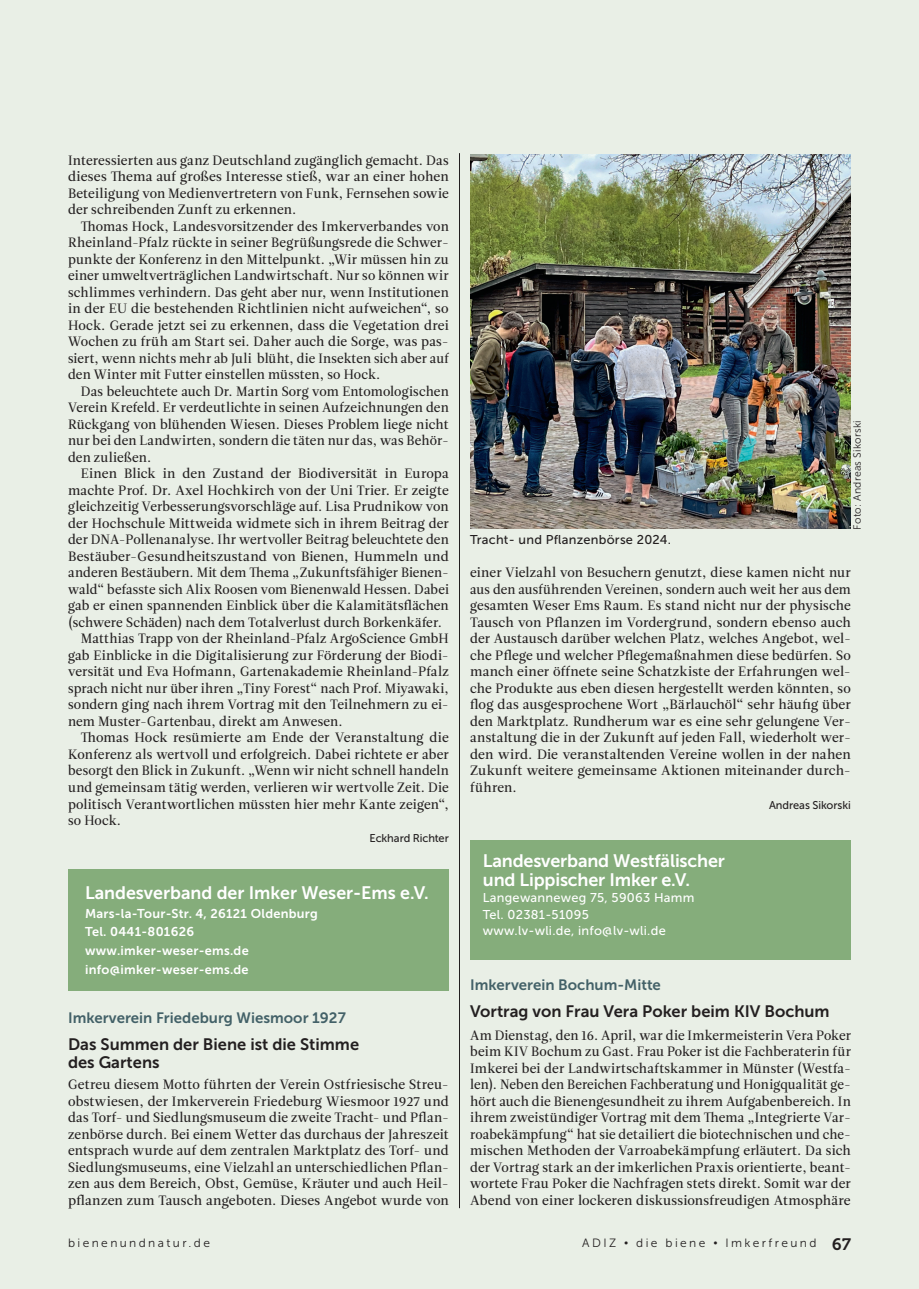
<style>
.page{position:relative;width:919px;height:1289px;background:#fff}
.page>*{position:absolute;margin:0;border:0;box-sizing:border-box;transform-origin:0 0}
.t1{font:18px/18.8px "Museo Sans 700";letter-spacing:-.01em;color:#fff}
.t2{font:16.5px/18px "Museo Sans 700";color:#231f20}
.t3{font:15px "Museo Sans 700";color:#436168}
.t4{font:13.5px/16.5px "Leitura Roman 2";letter-spacing:.005em;color:#231f20;text-align:justify}
.t5{font:13.5px "Leitura Roman 2";letter-spacing:.005em;color:#231f20;scale:.96 1}
.t6{font:12.75px/18.8px "Museo Sans 700";letter-spacing:.02em;color:#fff}
.t7{font:12.75px/16.5px "Museo Sans 500";letter-spacing:.02em;color:#fff}
.t8{font:12.75px "Museo Sans 500";letter-spacing:.02em;color:#231f20}
.t9{font:12px "Museo Sans 300";letter-spacing:.2em;color:#231f20}
.t10{font:11.25px "Museo Sans 500";letter-spacing:-.005em;color:#231f20}
.t11{font:10.5px "Museo Sans 300";letter-spacing:.02em;color:#231f20}
.s1{font-size:10.5px}
.s2{font-family:"Museo 700";font-size:16.5px}
</style>
<div class="page">
<div style="left:13px;top:0;width:905px;height:1288px;background:#e9efe6"></div>
<div style="left:0;top:0;width:13px;height:1288px;background:#e9efe6"></div>
<hr style="left:459px;top:153px;width:1px;height:1055px;background:#231f20">
<div style="left:68px;top:868px;width:381px;height:122px;background:#85ad7b"></div>
<div style="left:470px;top:840px;width:380px;height:119px;background:#85ad7b"></div>
<img style="left:470px;top:154px;width:380px;height:375px">
<p class="t4" style="left:68px;top:152px;width:382px">Interessierten aus ganz Deutschland zugänglich gemacht. Das dieses Thema auf großes Interesse stieß, war an einer hohen Beteiligung von Medienvertretern von Funk, Fernsehen sowie der schreibenden Zunft zu erkennen.</p>
<p class="t4" style="left:68px;top:218px;width:382px;text-indent:13px">Thomas Hock, Landesvorsitzender des Imkerverbandes von Rheinland-Pfalz rückte in seiner Begrüßungsrede die Schwer&shy;punkte der Konferenz in den Mittelpunkt. „Wir müssen hin zu einer umweltverträglichen Landwirtschaft. Nur so können wir schlimmes verhindern. Das geht aber nur, wenn Institutionen in der EU die bestehenden Richtlinien nicht aufweichen“, so Hock. Gerade jetzt sei zu erkennen, dass die Vegetation drei Wochen zu früh am Start sei. Daher auch die Sorge, was pas&shy;siert, wenn nichts mehr ab Juli blüht, die Insekten sich aber auf den Winter mit Futter einstellen müssten, so Hock.</p>
<p class="t4" style="left:68px;top:383px;width:382px;text-indent:13px">Das beleuchtete auch Dr. Martin Sorg vom Entomologischen Verein Krefeld. Er verdeutlichte in seinen Aufzeichnungen den Rückgang von blühenden Wiesen. Dieses Problem liege nicht nur bei den Landwirten, sondern die täten nur das, was Behör&shy;den zuließen.</p>
<p class="t4" style="left:81px;top:465px;width:369px">Einen Blick in den Zustand der Biodiversität in Europa</p>
<p class="t4" style="left:68px;top:482px;width:382px">machte Prof. Dr. Axel Hochkirch von der Uni Trier. Er zeigte</p>
<p class="t4" style="left:68px;top:498px;width:382px">gleichzeitig Verbesserungsvorschläge auf. Lisa Prudnikow von</p>
<p class="t4" style="left:68px;top:515px;width:382px">der Hochschule Mittweida widmete sich in ihrem Beitrag der</p>
<p class="t4" style="left:68px;top:531px;width:382px">der DNA-Pollenanalyse. Ihr wertvoller Beitrag beleuchtete den</p>
<p class="t4" style="left:68px;top:548px;width:382px">Bestäuber-Gesundheitszustand von Bienen, Hummeln und</p>
<p class="t4" style="left:68px;top:564px;width:382px">anderen Bestäubern. Mit dem Thema „Zukunftsfähiger Bienen-</p>
<p class="t5" style="left:68px;top:580px;width:398px">wald“ befasste sich Alix Roosen vom Bienenwald Hessen. Dabei</p>
<p class="t4" style="left:68px;top:597px;width:382px">gab er einen spannenden Einblick über die Kalamitätsflächen</p>
<p class="t4" style="left:68px;top:614px;width:375px">(schwere Schäden) nach dem Totalverlust durch Borkenkäfer.</p>
<p class="t4" style="left:81px;top:630px;width:369px">Matthias Trapp von der Rheinland-Pfalz ArgoScience GmbH</p>
<p class="t4" style="left:68px;top:647px;width:382px">gab Einblicke in die Digitalisierung zur Förderung der Biodi-</p>
<p class="t4" style="left:68px;top:663px;width:382px">versität und Eva Hofmann, Gartenakademie Rheinland-Pfalz</p>
<p class="t5" style="left:68px;top:679px;width:398px">sprach nicht nur über ihren „Tiny Forest“ nach Prof. Miyawaki,</p>
<p class="t4" style="left:68px;top:696px;width:382px">sondern ging nach ihrem Vortrag mit den Teilnehmern zu ei-</p>
<p class="t4" style="left:68px;top:713px;width:276px">nem Muster-Gartenbau, direkt am Anwesen.</p>
<p class="t4" style="left:81px;top:729px;width:369px">Thomas Hock resümierte am Ende der Veranstaltung die</p>
<p class="t4" style="left:68px;top:746px;width:382px">Konferenz als wertvoll und erfolgreich. Dabei richtete er aber</p>
<p class="t5" style="left:68px;top:761px;width:398px">besorgt den Blick in Zukunft. „Wenn wir nicht schnell handeln</p>
<p class="t4" style="left:68px;top:779px;width:382px">und gemeinsam tätig werden, verlieren wir wertvolle Zeit. Die</p>
<p class="t4" style="left:68px;top:795px;width:382px">politisch Verantwortlichen müssten hier mehr Kante zeigen“,</p>
<p class="t4" style="left:68px;top:812px;width:54px">so Hock.</p>
<p class="t10" style="left:369px;top:831px;width:81px">Eckhard Richter</p>
<h1 class="t1" style="left:85px;top:883px;width:345px">Landesverband der Imker Weser-Ems e.V.</h1>
<p class="t6" style="left:85px;top:903px;width:234px">Mars-la-Tour-Str. 4, 26121 Oldenburg<br>Tel. 0441-801626 www.imker-weser-ems.de info@imker-weser-ems.de</p>
<p class="t3" style="left:68px;top:1009px;width:279px">Imkerverein Friedeburg Wiesmoor 1927</p>
<p class="t2" style="left:68px;top:1034px;width:292px">Das Summen der Biene ist die Stimme des Gartens</p>
<p class="t4" style="left:68px;top:1076px;width:382px">Getreu diesem Motto führten der Verein Ostfriesische Streu&shy;obstwiesen, der Imkerverein Friedeburg Wiesmoor 1927 und das Torf- und Siedlungsmuseum die zweite Tracht- und Pflan&shy;zenbörse durch. Bei einem Wetter das durchaus der Jahreszeit entsprach wurde auf dem zentralen Marktplatz des Torf- und Siedlungsmuseums, eine Vielzahl an unterschiedlichen Pflan&shy;zen aus dem Bereich, Obst, Gemüse, Kräuter und auch Heil&shy;pflanzen zum Tausch angeboten. Dieses Angebot wurde von</p>
<p class="t8" style="left:470px;top:533px;width:202px">Tracht- und Pflanzenbörse 2024.</p>
<p class="t11" style="left:851px;top:530px;width:111px;rotate:-90deg">Foto: Andreas Sikorski</p>
<p class="t4" style="left:470px;top:564px;width:382px">einer Vielzahl von Besuchern genutzt, diese kamen nicht nur aus den ausführenden Vereinen, sondern auch weit her aus dem gesamten Weser Ems Raum. Es stand nicht nur der physische Tausch von Pflanzen im Vordergrund, sondern ebenso auch der Austausch darüber welchen Platz, welches Angebot, wel&shy;che Pflege und welcher Pflegemaßnahmen diese bedürfen. So manch einer öffnete seine Schatzkiste der Erfahrungen wel&shy;che Produkte aus eben diesen hergestellt werden könnten, so flog das ausgesprochene Wort „Bärlauchöl“ sehr häufig über den Marktplatz. Rundherum war es eine sehr gelungene Ver&shy;anstaltung die in der Zukunft auf jeden Fall, wiederholt wer&shy;den wird. Die veranstaltenden Vereine wollen in der nahen Zukunft weitere gemeinsame Aktionen miteinander durch&shy;führen.</p>
<p class="t10" style="left:769px;top:798px;width:83px">Andreas Sikorski</p>
<h1 class="t1" style="left:483px;top:851px;width:243px">Landesverband Westfälischer und Lippischer Imker e.V.</h1>
<p class="t7" style="left:483px;top:889px;width:213px">Langewanneweg 75, 59063 Hamm<br>Tel. 02381-51095<br>www.lv-wli.de, info@lv-wli.de</p>
<p class="t3" style="left:470px;top:976px;width:192px">Imkerverein Bochum-Mitte</p>
<p class="t2" style="left:470px;top:1001px;width:361px">Vortrag von Frau Vera Poker beim KIV Bochum</p>
<p class="t4" style="left:470px;top:1026px;width:382px">Am Dienstag, den 16. April, war die Imkermeisterin Vera Poker beim KIV Bochum zu Gast. Frau Poker ist die Fachberaterin für Imkerei bei der Landwirtschaftskammer in Münster (Westfa&shy;len). Neben den Bereichen Fachberatung und Honigqualität ge&shy;hört auch die Bienengesundheit zu ihrem Aufgabenbereich. In ihrem zweistündiger Vortrag mit dem Thema „Integrierte Var&shy;roabekämpfung“ hat sie detailiert die biotechnischen und che&shy;mischen Methoden der Varroabekämpfung erläutert. Da sich der Vortrag stark an der imkerlichen Praxis orientierte, beant&shy;wortete Frau Poker die Nachfragen stets direkt. Somit war der Abend von einer lockeren diskussionsfreudigen Atmosphäre</p>
<p class="t9" style="left:68px;top:1236px;width:143px">bienenundnatur.de</p>
<p class="t9" style="left:582px;top:1236px;width:270px">ADIZ <span class="s1">•</span> die biene <span class="s1">•</span> Imkerfreund <span class="s2">67</span></p>
</div>
